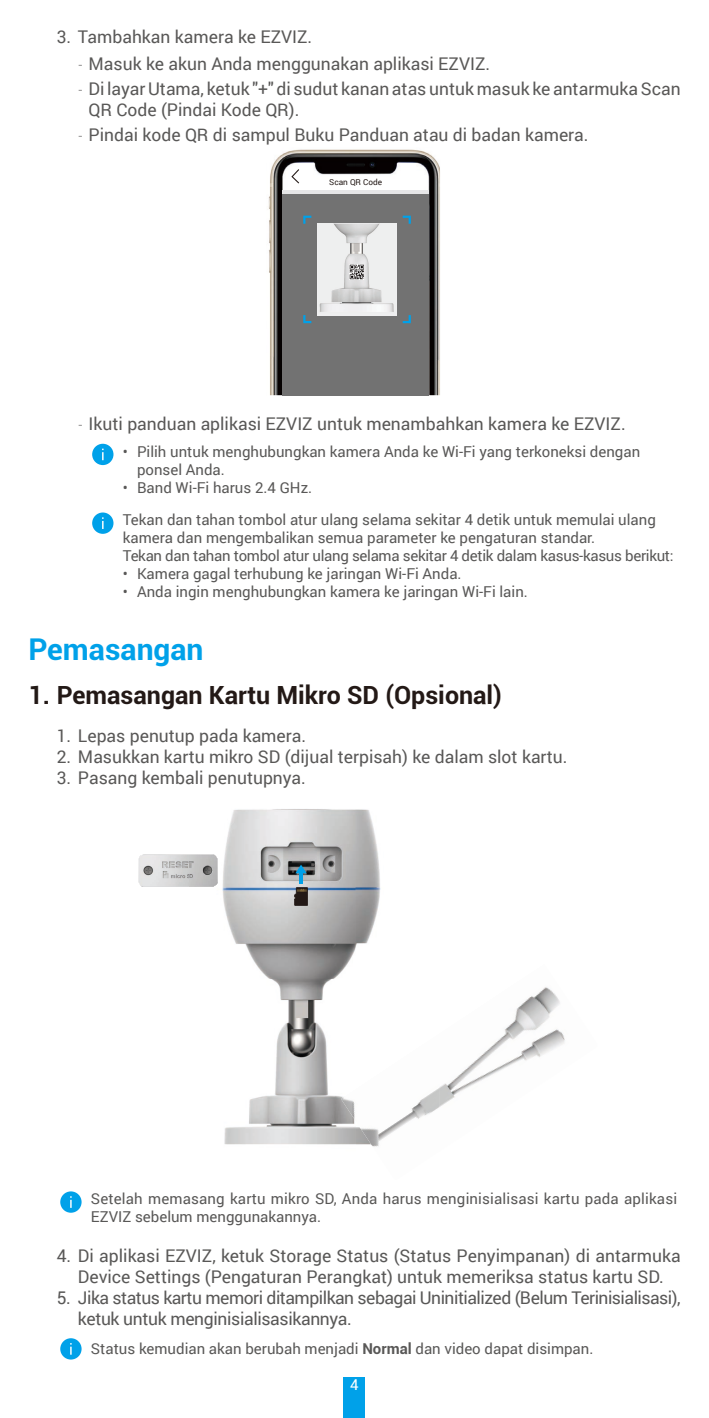
<style>
.page{position:relative;width:709px;height:1418px;background:#fff}
.page>*{position:absolute;margin:0;border:0;box-sizing:border-box;transform-origin:0 0}
.t1{font:700 30px "Roboto";color:#00a1e9}
.t2{font:700 25px "Roboto";color:#231916}
.t3{font:17.5px/21px "Roboto";color:#595857}
.t4{font:17.5px/21px "Roboto";letter-spacing:-.03em;color:#595857}
.t5{font:15px/18px "Roboto";color:#595857}
.t6{font:15px/18px "Roboto";letter-spacing:-.02em;color:#595857}
.t7{font:15px "Roboto";color:#fff}
.t8{font:8.25px "Roboto";color:#231916}
.s1{font-family:"DIN Cond";font-weight:300}
.s2{font-weight:700}
</style>
<div class="page">
<div style="left:344px;top:1376px;width:21px;height:41px;background:#00a1e9"></div>
<img style="left:268px;top:149px;width:172px;height:246px">
<div style="left:283px;top:193px;width:146px;height:203px;background:#727272"></div>
<hr style="left:283px;top:190px;width:146px;height:3px;background:#e6e6e7">
<svg style="left:291px;top:169px;width:8px;height:14px"></svg>
<div style="left:317px;top:223px;width:80px;height:93px;background:#efeff0"></div>
<svg style="left:303px;top:216px;width:8px;height:8px"></svg>
<svg style="left:403px;top:216px;width:8px;height:8px"></svg>
<svg style="left:303px;top:315px;width:8px;height:8px"></svg>
<svg style="left:403px;top:315px;width:8px;height:8px"></svg>
<img style="left:319px;top:224px;width:75px;height:88px">
<img style="left:349px;top:265px;width:15px;height:14px">
<div style="left:92px;top:444px;width:21px;height:21px;background:#00a1e9;border-radius:50%"></div>
<svg style="left:102px;top:448px;width:2px;height:12px"></svg>
<div style="left:92px;top:512px;width:21px;height:22px;background:#00a1e9;border-radius:50%"></div>
<svg style="left:102px;top:517px;width:2px;height:12px"></svg>
<img style="left:439px;top:987px;width:126px;height:120px">
<img style="left:139px;top:854px;width:50px;height:32px">
<img style="left:189px;top:809px;width:192px;height:336px">
<img style="left:341px;top:1033px;width:98px;height:114px">
<svg style="left:294px;top:887px;width:14px;height:18px"></svg>
<hr style="left:299px;top:873px;width:4px;height:11px;background:#00a1e9">
<svg style="left:295px;top:864px;width:12px;height:9px"></svg>
<svg style="left:231px;top:823px;width:6px;height:6px"></svg>
<div style="left:60px;top:1191px;width:22px;height:21px;background:#00a1e9;border-radius:50%"></div>
<svg style="left:70px;top:1196px;width:2px;height:11px"></svg>
<div style="left:60px;top:1338px;width:22px;height:21px;background:#00a1e9;border-radius:50%"></div>
<svg style="left:70px;top:1343px;width:2px;height:11px"></svg>
<p class="t3" style="left:57px;top:26px;width:257px">3. Tambahkan kamera ke EZVIZ.</p>
<p class="t3" style="left:78px;top:53px;width:414px"><span class="s1">-</span> Masuk ke akun Anda menggunakan aplikasi EZVIZ.</p>
<p class="t3" style="left:89px;top:78px;width:593px;text-indent:-11px"><span class="s1">-</span> Di layar Utama, ketuk "+" di sudut kanan atas untuk masuk ke antarmuka Scan<br>QR Code (Pindai Kode QR).</p>
<p class="t3" style="left:78px;top:123px;width:512px"><span class="s1">-</span> Pindai kode QR di sampul Buku Panduan atau di badan kamera.</p>
<p class="t8" style="left:329px;top:177px;width:54px">Scan QR Code</p>
<p class="t3" style="left:78px;top:412px;width:549px"><span class="s1">-</span> Ikuti panduan aplikasi EZVIZ untuk menambahkan kamera ke EZVIZ.</p>
<p class="t5" style="left:137px;top:441px;width:504px;text-indent:-14px">• Pilih untuk menghubungkan kamera Anda ke Wi-Fi yang terkoneksi dengan ponsel Anda.</p>
<p class="t5" style="left:123px;top:470px;width:534px;line-height:32.8px">• Band Wi-Fi harus 2.4 GHz.<br>Tekan dan tahan tombol atur ulang selama sekitar 4 detik untuk memulai ulang</p>
<p class="t6" style="left:123px;top:528px;width:552px">kamera dan mengembalikan semua parameter ke pengaturan standar.<br>Tekan dan tahan tombol atur ulang selama sekitar 4 detik dalam kasus-kasus berikut:</p>
<p class="t5" style="left:123px;top:564px;width:340px">• Kamera gagal terhubung ke jaringan Wi-Fi Anda.</p>
<p class="t5" style="left:123px;top:582px;width:406px">• Anda ingin menghubungkan kamera ke jaringan Wi-Fi lain.</p>
<h1 class="t1" style="left:28px;top:628px;width:177px">Pemasangan</h1>
<h2 class="t2" style="left:28px;top:677px;width:475px">1. Pemasangan Kartu Mikro SD (Opsional)</h2>
<p class="t3" style="left:57px;top:724px;width:251px">1. Lepas penutup pada kamera.</p>
<p class="t3" style="left:57px;top:745px;width:512px">2. Masukkan kartu mikro SD (dijual terpisah) ke dalam slot kartu.</p>
<p class="t3" style="left:57px;top:766px;width:251px">3. Pasang kembali penutupnya.</p>
<p class="t5" style="left:91px;top:1189px;width:587px">Setelah memasang kartu mikro SD, Anda harus menginisialisasi kartu pada aplikasi<br>EZVIZ sebelum menggunakannya.</p>
<p class="t3" style="left:57px;top:1244px;width:625px;text-align:center">4. Di aplikasi EZVIZ, ketuk Storage Status (Status Penyimpanan) di antarmuka<br>Device Settings (Pengaturan Perangkat) untuk memeriksa status kartu SD.</p>
<p class="t4" style="left:78px;top:1286px;width:604px;text-indent:-21px">5. Jika status kartu memori ditampilkan sebagai Uninitialized (Belum Terinisialisasi), ketuk untuk menginisialisasikannya.</p>
<p class="t5" style="left:91px;top:1339px;width:504px">Status kemudian akan berubah menjadi <span class="s2">Normal</span> dan video dapat disimpan.</p>
<p class="t7" style="left:350px;top:1373px;width:10px">4</p>
</div>
